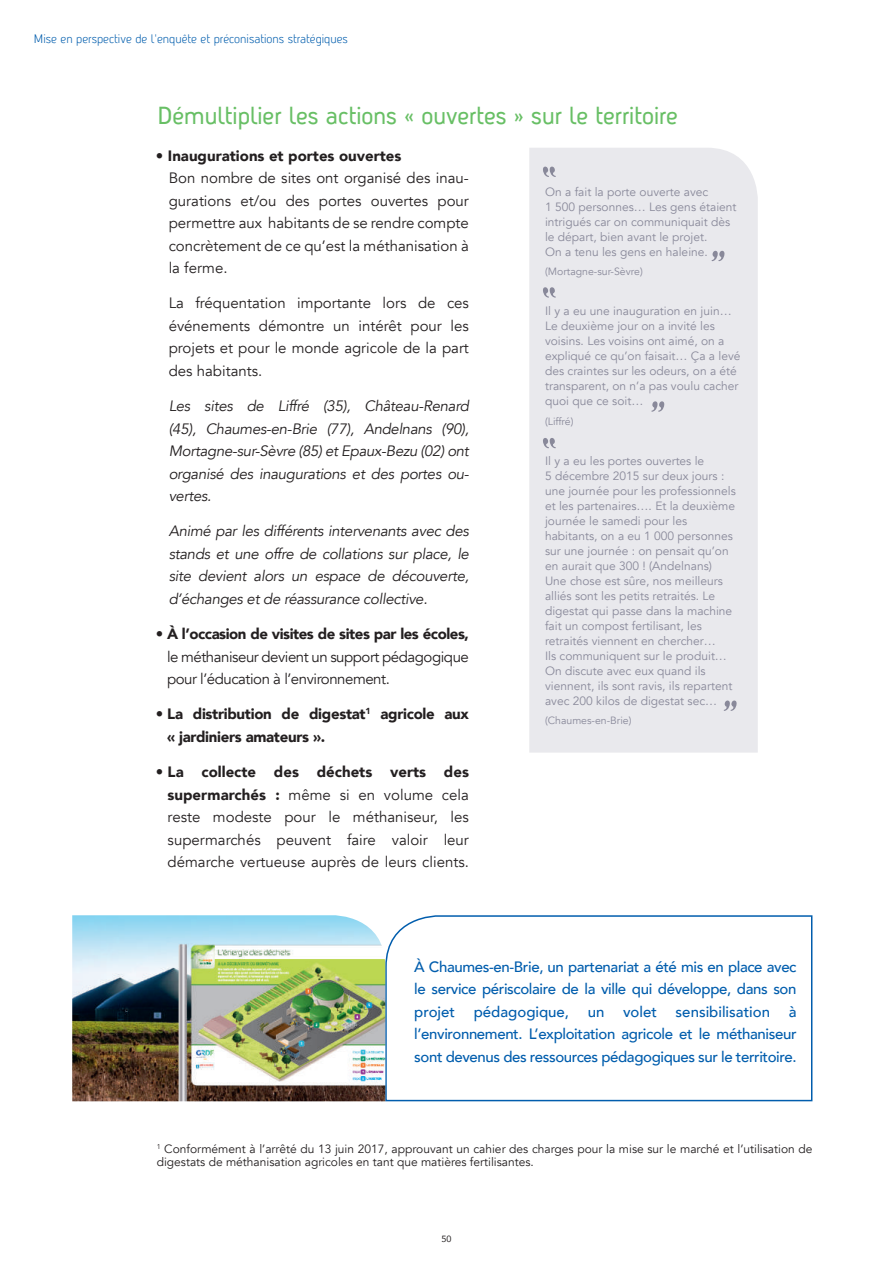
<style>
.page{position:relative;width:895px;height:1263px;background:#fff}
.page>*{position:absolute;margin:0;border:0;box-sizing:border-box;transform-origin:0 0}
.t1{font:24px "Antagometrica BT";color:#68bf65}
.t2{font:15px/22.5px "Avenir";color:#231f20;text-align:justify}
.t3{font:italic 15px/22.5px "Avenir";letter-spacing:-.02em;color:#231f20;text-align:justify}
.t4{font:500 15px/22.5px "Avenir";letter-spacing:-.025em;color:#015dad;text-align:justify}
.t5{font:900 15px/22.5px "Avenir";letter-spacing:-.02em;color:#231f20}
.t6{font:15px/22.5px "Avenir";letter-spacing:-.03em;color:#231f20}
.t7{font:900 15px "Avenir";color:#231f20}
.t8{font:12px/15px "Avenir";color:#89899a}
.t9{font:12px/13.5px "Avenir";color:#231f20}
.t10{font:12px "Antagometrica BT Light";color:#015dad}
.t11{font:10.5px "Avenir";color:#89899a}
.t12{font:9px "Avenir";color:#231f20}
.s1{font-weight:500;font-size:18px;color:#fff}
.s2{font-weight:900}
</style>
<div class="page">
<svg style="left:384px;top:915px;width:429px;height:187px"></svg>
<img style="left:72px;top:915px;width:313px;height:186px">
<div style="left:529px;top:148px;width:228px;height:605px;background:#e9e9ed"></div>
<svg style="left:723px;top:700px;width:13px;height:11px"></svg>
<svg style="left:651px;top:401px;width:13px;height:11px"></svg>
<svg style="left:711px;top:251px;width:13px;height:10px"></svg>
<svg style="left:543px;top:167px;width:13px;height:10px"></svg>
<svg style="left:543px;top:287px;width:13px;height:11px"></svg>
<svg style="left:543px;top:438px;width:13px;height:10px"></svg>
<p class="t10" style="left:34px;top:31px;width:315px">Mise en perspective de l'enquête et préconisations stratégiques</p>
<h1 class="t1" style="left:157px;top:100px;width:522px">Démultiplier les actions « ouvertes » sur le territoire</h1>
<p class="t7" style="left:156px;top:142px;width:247px">• Inaugurations et portes ouvertes</p>
<p class="t2" style="left:169px;top:167px;width:302px">Bon nombre de sites ont organisé des inau&shy;gurations et/ou des portes ouvertes pour permettre aux habitants de se rendre compte concrètement de ce qu’est la méthanisation à la ferme.</p>
<p class="t2" style="left:169px;top:292px;width:302px">La fréquentation importante lors de ces événements démontre un intérêt pour les projets et pour le monde agricole de la part des habitants.</p>
<p class="t3" style="left:169px;top:395px;width:302px">Les sites de Liffré (35), Château-Renard (45), Chaumes-en-Brie (77), Andelnans (90), Mortagne-sur-Sèvre (85) et Epaux-Bezu (02) ont organisé des inaugurations et des portes ou&shy;vertes.</p>
<p class="t3" style="left:169px;top:520px;width:302px">Animé par les différents intervenants avec des stands et une offre de collations sur place, le site devient alors un espace de découverte, d’échanges et de réassurance collective.</p>
<p class="t5" style="left:156px;top:622px;width:314px">• À l’occasion de visites de sites par les écoles,</p>
<p class="t6" style="left:167px;top:645px;width:303px">le méthaniseur devient un support pédagogique pour l’éducation à l’environnement.</p>
<p class="t5" style="left:167px;top:702px;width:303px;text-indent:-11px">• La distribution de digestat<sup>1</sup> agricole aux « jardiniers amateurs ».<span class="s1">de</span></p>
<p class="t2" style="left:168px;top:761px;width:303px;text-indent:-12px">• <span class="s2">La collecte des déchets verts des supermarchés :</span> même si en volume cela reste modeste pour le méthaniseur, les supermarchés peuvent faire valoir leur démarche vertueuse auprès de leurs clients.</p>
<p class="t8" style="left:545px;top:184px;width:193px">On a fait la porte ouverte avec<br>1 500 personnes… Les gens étaient intrigués car on communiquait dès le départ, bien avant le projet.<br>On a tenu les gens en haleine.</p>
<p class="t11" style="left:545px;top:265px;width:99px">(Mortagne-sur-Sèvre)</p>
<p class="t8" style="left:545px;top:304px;width:197px">Il y a eu une inauguration en juin…<br>Le deuxième jour on a invité les voisins. Les voisins ont aimé, on a expliqué ce qu’on faisait… Ça a levé des craintes sur les odeurs, on a été transparent, on n’a pas voulu cacher quoi que ce soit…</p>
<p class="t11" style="left:545px;top:415px;width:30px">(Liffré)</p>
<p class="t8" style="left:545px;top:454px;width:192px">Il y a eu les portes ouvertes le<br>5 décembre 2015 sur deux jours : une journée pour les professionnels et les partenaires…. Et la deuxième journée le samedi pour les habitants, on a eu 1 000 personnes sur une journée : on pensait qu’on en aurait que 300 ! (Andelnans)<br>Une chose est sûre, nos meilleurs alliés sont les petits retraités. Le digestat qui passe dans la machine fait un compost fertilisant, les retraités viennent en chercher…<br>Ils communiquent sur le produit…<br>On discute avec eux quand ils viennent, ils sont ravis, ils repartent avec 200 kilos de digestat sec…</p>
<p class="t11" style="left:545px;top:714px;width:88px">(Chaumes-en-Brie)</p>
<p class="t4" style="left:414px;top:954px;width:384px">À Chaumes-en-Brie, un partenariat a été mis en place avec le service périscolaire de la ville qui développe, dans son projet pédagogique, un volet sensibilisation à l’environnement. L’exploitation agricole et le méthaniseur sont devenus des ressources pédagogiques sur le territoire.</p>
<p class="t9" style="left:157px;top:1142px;width:657px"><sup>1</sup> Conformément à l’arrêté du 13 juin 2017, approuvant un cahier des charges pour la mise sur le marché et l’utilisation de digestats de méthanisation agricoles en tant que matières fertilisantes.</p>
<p class="t12" style="left:441px;top:1232px;width:12px">50</p>
</div>
